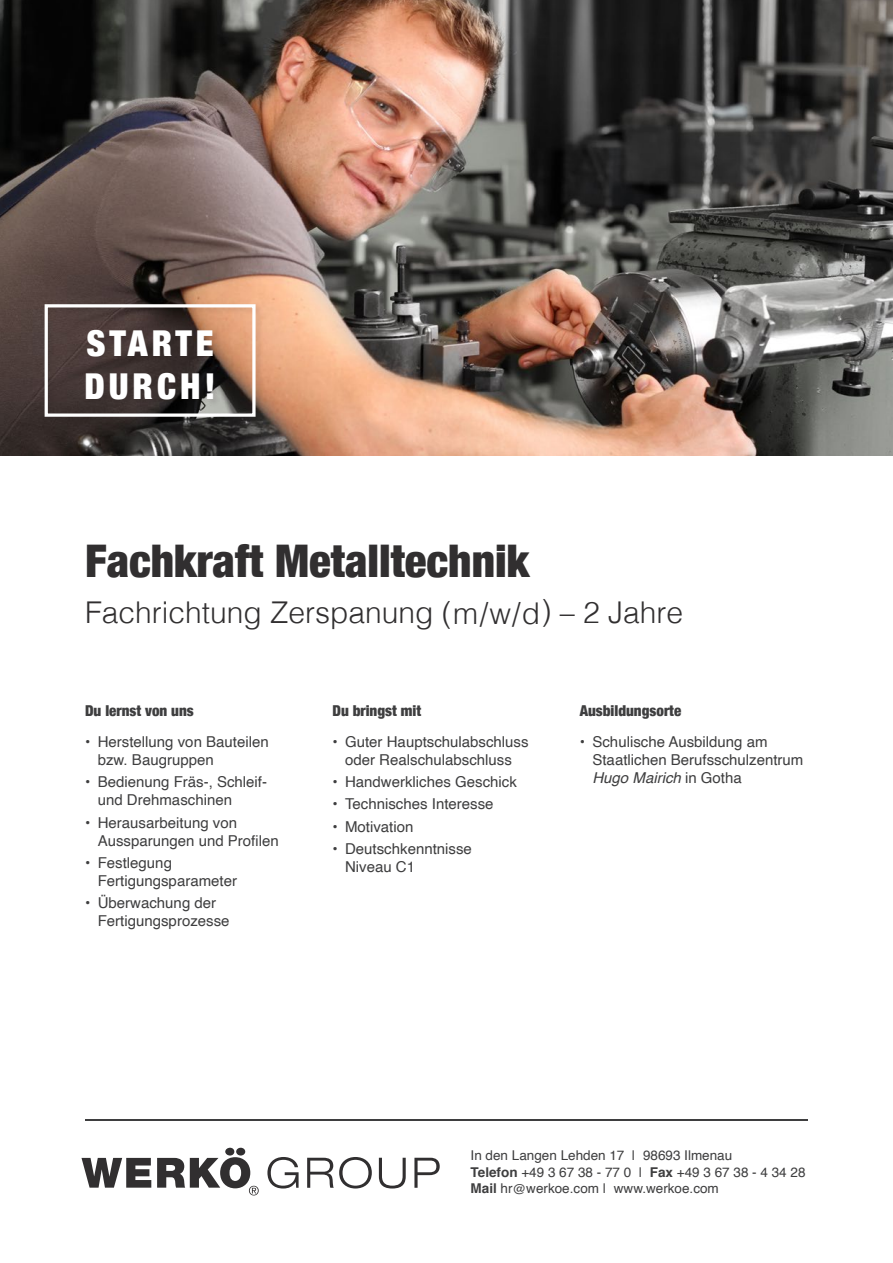
<style>
.page{position:relative;width:893px;height:1263px;background:#fff}
.page>*{position:absolute;margin:0;border:0;box-sizing:border-box;transform-origin:0 0}
.t1{font:900 condensed 45px "Helvetica Neue";color:#312f30}
.t2{font:900 condensed 35.7px/42.8px "Helvetica Neue";letter-spacing:.11em;color:#fff}
.t3{font:300 30px "Helvetica";color:#312f30}
.t4{font:15px/18px "Helvetica";color:#3e3e3f}
.t5{font:900 condensed 15px "Helvetica Neue";color:#3e3e3f}
.t6{font:13.5px/16.2px "Helvetica";color:#3e3e3f}
.s1{font-style:italic}
.s2{font-weight:700}
</style>
<div class="page">
<img style="left:0;top:0;width:893px;height:455px">
<div style="left:43px;top:303px;width:220px;height:122px;background:#231f20;opacity:.14"></div>
<div style="left:45px;top:304px;width:211px;height:113px;border:3px solid #fff"></div>
<hr style="left:85px;top:1119px;width:723px;height:1px;background:#3e3e3f">
<svg style="left:81px;top:1148px;width:178px;height:47px"></svg>
<svg style="left:267px;top:1157px;width:173px;height:31px"></svg>
<h2 class="t2" style="left:85px;top:320px;width:133px">STARTE<br>DURCH!</h2>
<h1 class="t1" style="left:85px;top:524px;width:446px">Fachkraft Metalltechnik</h1>
<h3 class="t3" style="left:85px;top:587px;width:599px">Fachrichtung Zerspanung (m/w/d) – 2 Jahre</h3>
<p class="t5" style="left:85px;top:698px;width:110px">Du lernst von uns</p>
<p class="t4" style="left:98px;top:733px;width:172px;text-indent:-13px">• Herstellung von Bauteilen bzw. Baugruppen</p>
<p class="t4" style="left:98px;top:773px;width:171px;text-indent:-13px">• Bedienung Fräs-, Schleif&shy;und Drehmaschinen</p>
<p class="t4" style="left:98px;top:814px;width:182px;text-indent:-13px">• Herausarbeitung von<br>Aussparungen und Profilen</p>
<p class="t4" style="left:98px;top:854px;width:141px;text-indent:-13px">• Festlegung<br>Fertigungsparameter</p>
<p class="t4" style="left:98px;top:894px;width:133px;text-indent:-13px">• Überwachung der<br>Fertigungsprozesse</p>
<p class="t5" style="left:332px;top:698px;width:90px">Du bringst mit</p>
<p class="t4" style="left:332px;top:733px;width:198px;text-align:center">• Guter Hauptschulabschluss oder Realschulabschluss</p>
<p class="t4" style="left:332px;top:773px;width:186px">• Handwerkliches Geschick</p>
<p class="t4" style="left:332px;top:796px;width:163px">• Technisches Interesse</p>
<p class="t4" style="left:332px;top:818px;width:83px">• Motivation</p>
<p class="t4" style="left:345px;top:840px;width:128px;text-indent:-13px">• Deutschkenntnisse<br>Niveau C1</p>
<p class="t5" style="left:580px;top:698px;width:103px">Ausbildungsorte</p>
<p class="t4" style="left:592px;top:733px;width:212px;text-indent:-13px">• Schulische Ausbildung am<br>Staatlichen Berufsschulzentrum<br><span class="s1">Hugo Mairich</span> in Gotha</p>
<p class="t6" style="left:471px;top:1148px;width:336px">In den Langen Lehden 17 | 98693 Ilmenau<br><span class="s2">Telefon</span> +49 3 67 38 - 77 0 | <span class="s2">Fax</span> +49 3 67 38 - 4 34 28<br><span class="s2">Mail</span> hr@werkoe.com | www.werkoe.com</p>
</div>
